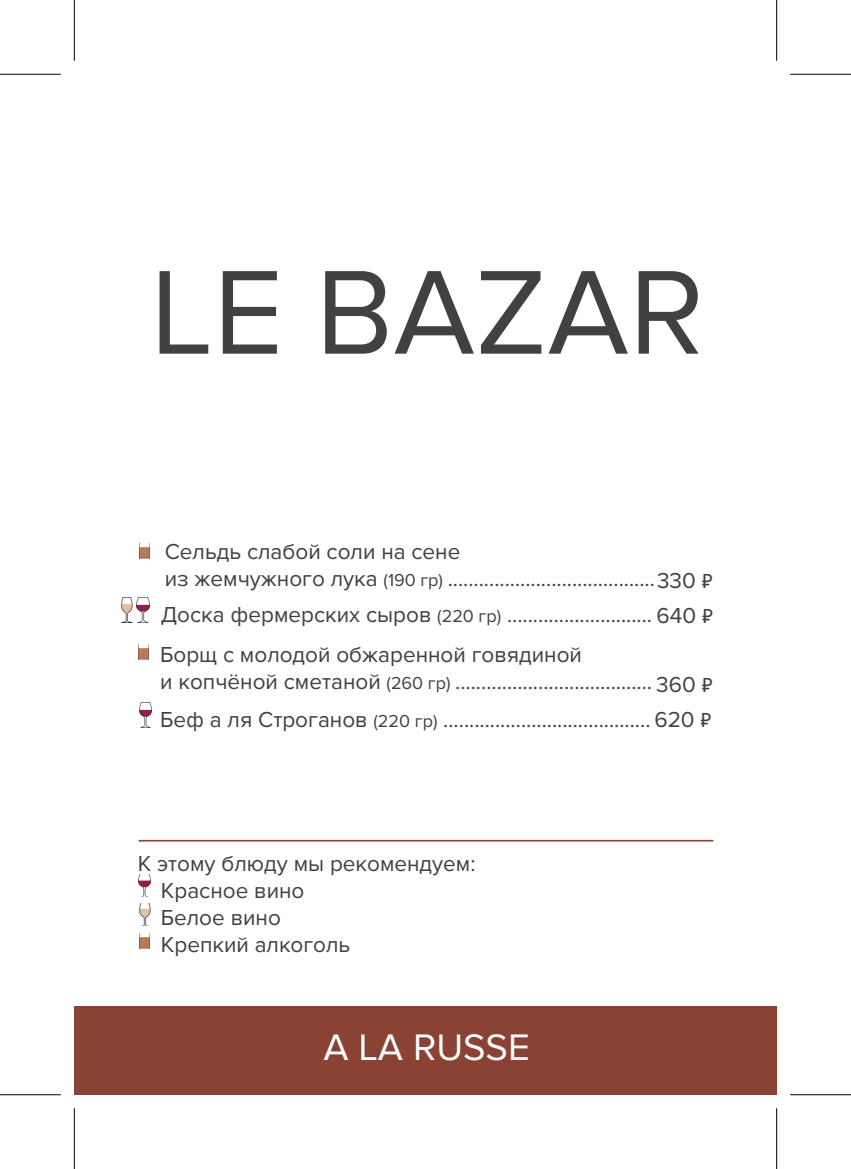
<style>
.page{position:relative;width:851px;height:1169px;background:#fff}
.page>*{position:absolute;margin:0;border:0;box-sizing:border-box;transform-origin:0 0}
.t1{font:123.75px "Proxima Nova";color:#414141}
.t2{font:38.25px "Proxima Nova";color:#fff}
.t3{font:22.5px/27px "Proxima Nova";color:#414141}
.s1{font-size:18px}
.s2{font-family:"Calibri"}
</style>
<div class="page">
<img style="left:139px;top:933px;width:10px;height:16px">
<img style="left:138px;top:874px;width:13px;height:22px">
<img style="left:139px;top:904px;width:11px;height:22px">
<div style="left:74px;top:1006px;width:702px;height:89px;background:#8a4234"></div>
<hr style="left:139px;top:840px;width:574px;height:2px;background:#88463a">
<img style="left:140px;top:547px;width:9px;height:12px">
<img style="left:138px;top:644px;width:10px;height:16px">
<img style="left:137px;top:598px;width:12px;height:25px">
<img style="left:139px;top:703px;width:12px;height:25px">
<img style="left:122px;top:598px;width:10px;height:25px">
<hr style="left:0;top:74px;width:61px;height:1px;background:#000">
<hr style="left:789px;top:74px;width:61px;height:1px;background:#000">
<hr style="left:0;top:1094px;width:61px;height:1px;background:#000">
<hr style="left:789px;top:1094px;width:61px;height:1px;background:#000">
<hr style="left:74px;top:0;width:1px;height:61px;background:#000">
<hr style="left:74px;top:1108px;width:1px;height:61px;background:#000">
<hr style="left:775px;top:0;width:1px;height:61px;background:#000">
<hr style="left:775px;top:1108px;width:1px;height:61px;background:#000">
<h1 class="t1" style="left:150px;top:241px;width:555px">LE BAZAR</h1>
<p class="t3" style="left:165px;top:538px;width:491px">Сельдь слабой соли на сене<br>из жемчужного лука <span class="s1">(190 гр)</span> ........................................</p>
<p class="t3" style="left:656px;top:567px;width:58px">330 <span class="s2">₽</span></p>
<p class="t3" style="left:160px;top:594px;width:554px;line-height:40.5px">Доска фермерских сыров <span class="s1">(220 гр)</span> ............................ 640 <span class="s2">₽<br></span>Борщ с молодой обжаренной говядиной</p>
<p class="t3" style="left:160px;top:663px;width:553px;line-height:37.6px">и копчёной сметаной <span class="s1">(260 гр)</span> ......................................<br>Беф а ля Строганов <span class="s1">(220 гр)</span> ........................................ 620 <span class="s2">₽</span></p>
<p class="t3" style="left:656px;top:671px;width:58px">360 <span class="s2">₽</span></p>
<p class="t3" style="left:161px;top:850px;width:316px;text-indent:-23px">К этому блюду мы рекомендуем:<br>Красное вино<br>Белое вино<br>Крепкий алкоголь</p>
<h2 class="t2" style="left:323px;top:1025px;width:208px">A LA RUSSE</h2>
</div>
